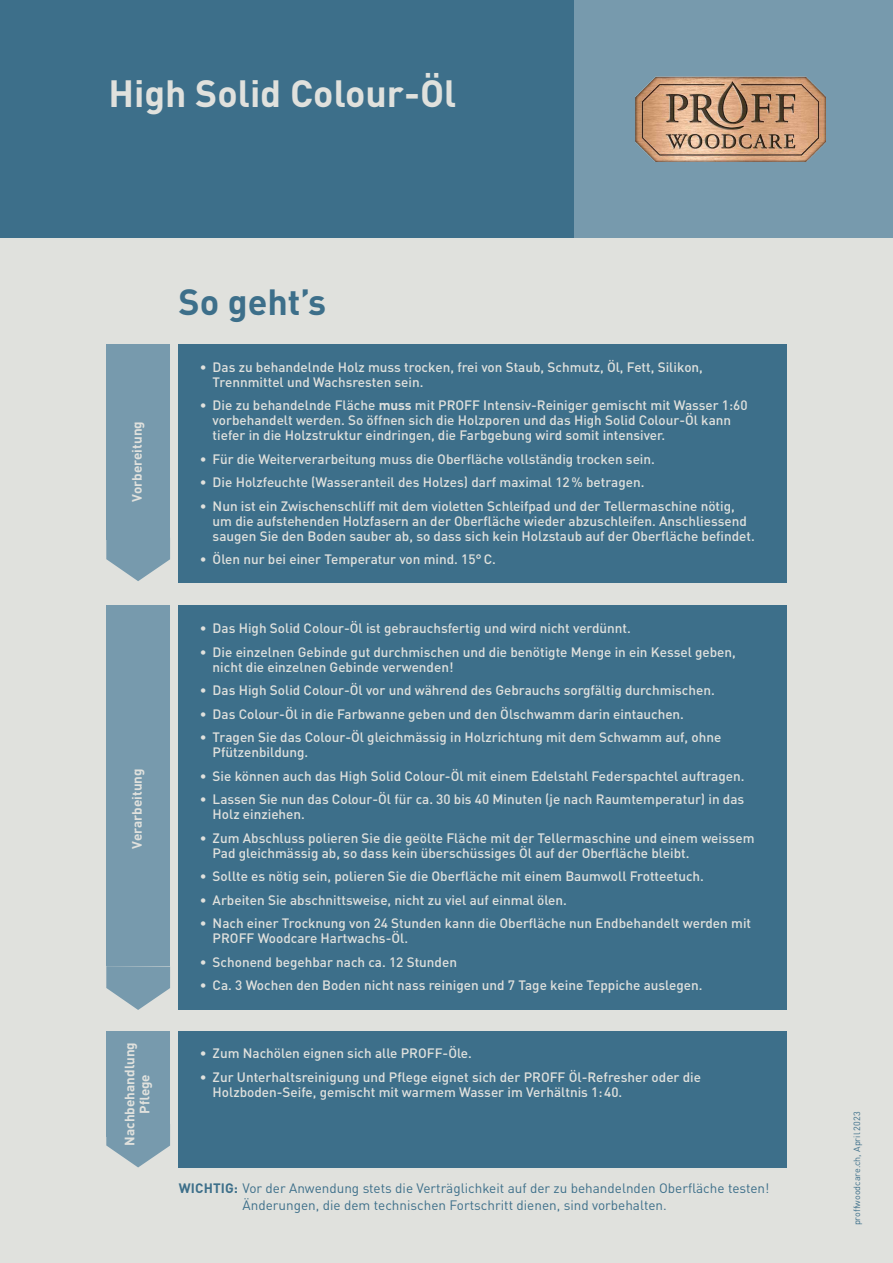
<style>
.page{position:relative;width:893px;height:1263px;background:#e0e1dd}
.page>*{position:absolute;margin:0;border:0;box-sizing:border-box;transform-origin:0 0}
.t1{font:700 37.5px "DIN Pro";color:#e0e1dd}
.t2{font:700 36px "DIN Pro";color:#3d6f8a}
.t3{font:500 13.5px/15px "DIN Pro";color:#e0e1dd}
.t4{font:13.5px/17.2px "DIN Pro";color:#3d6f8a}
.t5{font:700 13.5px/15px "DIN Pro";color:#e0e1dd;text-align:center}
.t6{font:9px "DIN Pro";color:#3d6f8a}
.s1{font-weight:700}
</style>
<div class="page">
<div style="left:0;top:0;width:583px;height:238px;background:#3d6f8a"></div>
<div style="left:575px;top:0;width:318px;height:238px;background:#779aad"></div>
<img style="left:635px;top:77px;width:191px;height:85px">
<div style="left:179px;top:344px;width:608px;height:239px;background:#3d6f8a"></div>
<svg style="left:106px;top:540px;width:64px;height:41px"></svg>
<div style="left:106px;top:344px;width:64px;height:196px;background:#779aad"></div>
<svg style="left:106px;top:966px;width:64px;height:44px"></svg>
<div style="left:106px;top:606px;width:64px;height:360px;background:#779aad"></div>
<div style="left:179px;top:606px;width:608px;height:404px;background:#3d6f8a"></div>
<div style="left:179px;top:1031px;width:608px;height:136px;background:#3d6f8a"></div>
<svg style="left:106px;top:1137px;width:64px;height:30px"></svg>
<div style="left:106px;top:1031px;width:64px;height:106px;background:#779aad"></div>
<h1 class="t1" style="left:108px;top:68px;width:349px">High Solid Colour-Öl</h1>
<p class="t5" style="left:129px;top:501px;width:82px;rotate:-90deg">Vorbereitung</p>
<p class="t5" style="left:129px;top:849px;width:82px;rotate:-90deg">Verarbeitung</p>
<p class="t5" style="left:122px;top:1145px;width:105px;rotate:-90deg">Nachbehandlung<br>Pflege</p>
<h2 class="t2" style="left:179px;top:277px;width:149px">So geht’s</h2>
<p class="t3" style="left:213px;top:359px;width:492px;text-indent:-13px">• Das zu behandelnde Holz muss trocken, frei von Staub, Schmutz, Öl, Fett, Silikon,<br>Trennmittel und Wachsresten sein.</p>
<p class="t3" style="left:213px;top:397px;width:537px;text-indent:-13px">• Die zu behandelnde Fläche <span class="s1">muss</span> mit PROFF Intensiv-Reiniger gemischt mit Wasser 1:60 vorbehandelt werden. So öffnen sich die Holzporen und das High Solid Colour-Öl kann tiefer in die Holzstruktur eindringen, die Farbgebung wird somit intensiver.</p>
<p class="t3" style="left:200px;top:451px;width:457px">• Für die Weiterverarbeitung muss die Oberfläche vollständig trocken sein.</p>
<p class="t3" style="left:200px;top:474px;width:446px">• Die Holzfeuchte (Wasseranteil des Holzes) darf maximal 12% betragen.</p>
<p class="t3" style="left:213px;top:498px;width:544px;text-indent:-13px">• Nun ist ein Zwischenschliff mit dem violetten Schleifpad und der Tellermaschine nötig, um die aufstehenden Holzfasern an der Oberfläche wieder abzuschleifen. Anschliessend saugen Sie den Boden sauber ab, so dass sich kein Holzstaub auf der Oberfläche befindet.</p>
<p class="t3" style="left:200px;top:551px;width:298px">• Ölen nur bei einer Temperatur von mind. 15°C.</p>
<p class="t3" style="left:200px;top:620px;width:433px">• Das High Solid Colour-Öl ist gebrauchsfertig und wird nicht verdünnt.</p>
<p class="t3" style="left:213px;top:644px;width:525px;text-indent:-13px">• Die einzelnen Gebinde gut durchmischen und die benötigte Menge in ein Kessel geben, nicht die einzelnen Gebinde verwenden!</p>
<p class="t3" style="left:200px;top:682px;width:516px">• Das High Solid Colour-Öl vor und während des Gebrauchs sorgfältig durchmischen.</p>
<p class="t3" style="left:200px;top:706px;width:486px">• Das Colour-Öl in die Farbwanne geben und den Ölschwamm darin eintauchen.</p>
<p class="t3" style="left:213px;top:729px;width:510px;text-indent:-13px">• Tragen Sie das Colour-Öl gleichmässig in Holzrichtung mit dem Schwamm auf, ohne<br>Pfützenbildung.</p>
<p class="t3" style="left:200px;top:768px;width:546px">• Sie können auch das High Solid Colour-Öl mit einem Edelstahl Federspachtel auftragen.</p>
<p class="t3" style="left:213px;top:791px;width:533px;text-indent:-13px">• Lassen Sie nun das Colour-Öl für ca. 30 bis 40 Minuten (je nach Raumtemperatur) in das<br>Holz einziehen.</p>
<p class="t3" style="left:213px;top:830px;width:543px;text-indent:-13px">• Zum Abschluss polieren Sie die geölte Fläche mit der Tellermaschine und einem weissem<br>Pad gleichmässig ab, so dass kein überschüssiges Öl auf der Oberfläche bleibt.</p>
<p class="t3" style="left:200px;top:868px;width:506px">• Sollte es nötig sein, polieren Sie die Oberfläche mit einem Baumwoll Frotteetuch.</p>
<p class="t3" style="left:200px;top:892px;width:369px">• Arbeiten Sie abschnittsweise, nicht zu viel auf einmal ölen.</p>
<p class="t3" style="left:213px;top:915px;width:540px;text-indent:-13px">• Nach einer Trocknung von 24 Stunden kann die Oberfläche nun Endbehandelt werden mit<br>PROFF Woodcare Hartwachs-Öl.</p>
<p class="t3" style="left:200px;top:954px;width:259px">• Schonend begehbar nach ca. 12 Stunden</p>
<p class="t3" style="left:200px;top:977px;width:504px">• Ca. 3 Wochen den Boden nicht nass reinigen und 7 Tage keine Teppiche auslegen.</p>
<p class="t3" style="left:200px;top:1045px;width:274px">• Zum Nachölen eignen sich alle PROFF-Öle.</p>
<p class="t3" style="left:213px;top:1069px;width:490px;text-indent:-13px">• Zur Unterhaltsreinigung und Pflege eignet sich der PROFF Öl-Refresher oder die<br>Holzboden-Seife, gemischt mit warmem Wasser im Verhältnis 1:40.</p>
<p class="t4" style="left:243px;top:1179px;width:528px;text-indent:-64px"><span class="s1">WICHTIG:</span> Vor der Anwendung stets die Verträglichkeit auf der zu behandelnden Oberfläche testen!<br>Änderungen, die dem technischen Fortschritt dienen, sind vorbehalten.</p>
<p class="t6" style="left:851px;top:1225px;width:115px;rotate:-90deg">proffwoodcare.ch, April 2023</p>
</div>
